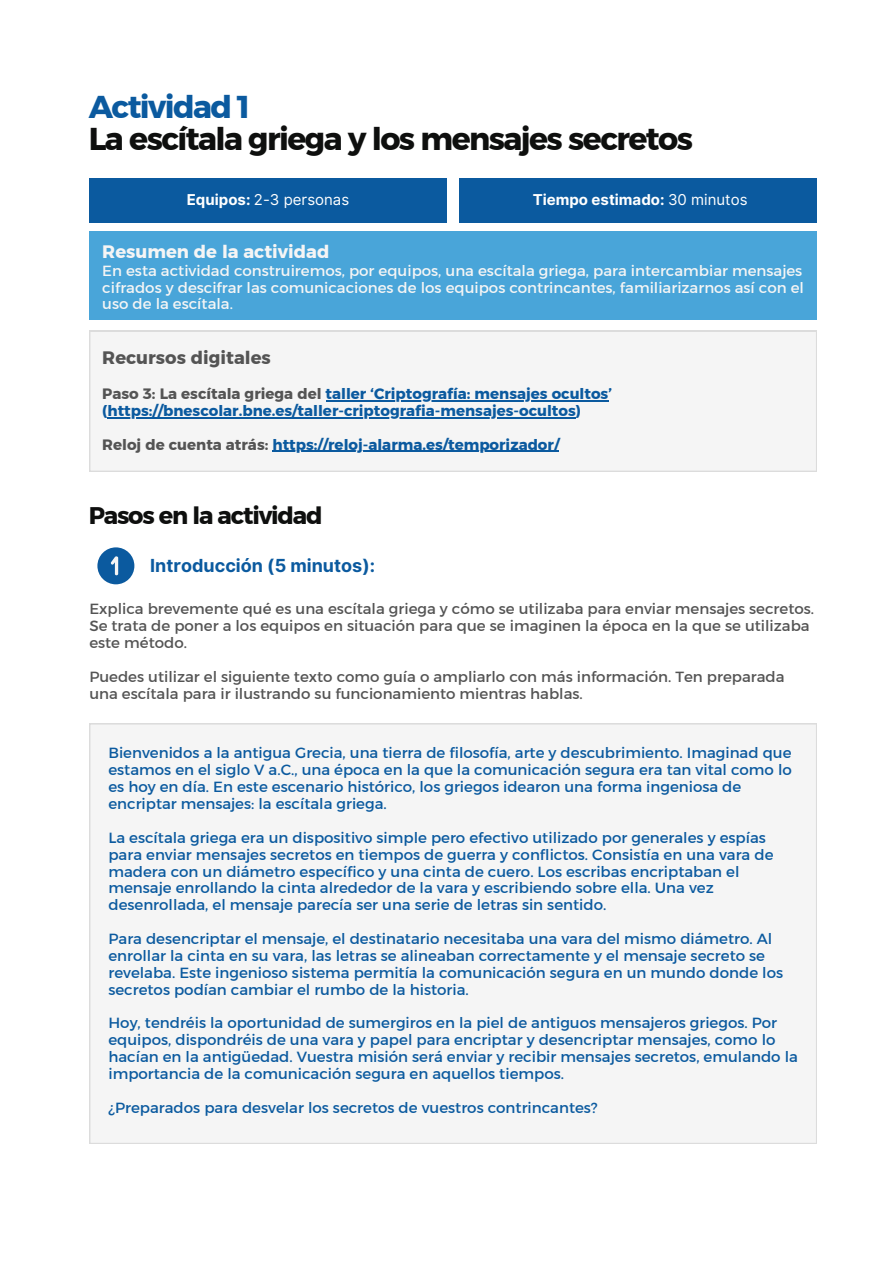
<style>
.page{position:relative;width:893px;height:1264px;background:#fff}
.page>*{position:absolute;margin:0;border:0;box-sizing:border-box;transform-origin:0 0}
.t1{font:31.5px "Kief Montaser Bold";letter-spacing:-.05em;color:#0e0f0e}
.t2{font:31.5px "Kief Montaser Bold";letter-spacing:-.05em;color:#0b5a9f}
.t3{font:24px "Kief Montaser Bold";letter-spacing:-.05em;color:#0e0f0e}
.t4{font:700 18px "Inter";color:#0b5a9f}
.t5{font:18px "Kief Montaser Bold";color:#f5f5f5}
.t6{font:18px "Kief Montaser Bold";color:#545454}
.t7{font:15px/16.8px "Kief Montaser Regular";color:#0b5a9f}
.t8{font:15px/16.8px "Kief Montaser Regular";color:#545454}
.t9{font:15px/16.8px "Kief Montaser Regular";color:#f5f5f5;text-align:justify}
.t10{font:15px/16.8px "Kief Montaser Bold";color:#0b5a9f}
.t11{font:700 15px "Inter";color:#fff}
.t12{font:15px "Inter";color:#fff}
.s1{font-weight:700}
.s2{font-weight:400}
.s3{color:#545454}
</style>
<div class="page">
<div style="left:89px;top:178px;width:357px;height:44px;background:#0b5a9f"></div>
<div style="left:89px;top:231px;width:728px;height:89px;background:#49a5d9"></div>
<div style="left:89px;top:331px;width:727px;height:140px;background:#f5f5f5"></div>
<div style="left:89px;top:723px;width:727px;height:420px;background:#f5f5f5"></div>
<div style="left:459px;top:178px;width:358px;height:44px;background:#0b5a9f"></div>
<div style="left:97px;top:547px;width:37px;height:37px;background:#0b5a9f;border-radius:50%"></div>
<svg style="left:110px;top:556px;width:8px;height:19px"></svg>
<hr style="left:325px;top:400px;width:283px;height:1px;background:#0b5a9f">
<hr style="left:107px;top:417px;width:469px;height:1px;background:#0b5a9f">
<hr style="left:272px;top:451px;width:287px;height:1px;background:#0b5a9f">
<h1 class="t2" style="left:89px;top:88px;width:163px">Actividad 1</h1>
<h1 class="t1" style="left:89px;top:119px;width:605px">La escítala griega y los mensajes secretos</h1>
<p class="t12" style="left:187px;top:190px;width:164px"><span class="s1">Equipos:</span> 2-3 personas</p>
<p class="t11" style="left:532px;top:190px;width:216px">Tiempo estimado: <span class="s2">30 minutos</span></p>
<p class="t5" style="left:102px;top:240px;width:228px">Resumen de la actividad</p>
<p class="t9" style="left:102px;top:262px;width:703px">En esta actividad construiremos, por equipos, una escítala griega, para intercambiar mensajes cifrados y descifrar las comunicaciones de los equipos contrincantes, familiarizarnos así con el uso de la escítala.</p>
<p class="t6" style="left:102px;top:347px;width:170px">Recursos digitales</p>
<p class="t10" style="left:102px;top:385px;width:511px"><span class="s3">Paso 3: La escítala griega del</span> taller ‘Criptografía: mensajes ocultos’ (https://bnescolar.bne.es/taller-criptografia-mensajes-ocultos)</p>
<p class="t10" style="left:102px;top:436px;width:458px"><span class="s3">Reloj de cuenta atrás:</span> https://reloj-alarma.es/temporizador/</p>
<h2 class="t3" style="left:89px;top:501px;width:235px">Pasos en la actividad</h2>
<p class="t4" style="left:150px;top:554px;width:226px">Introducción (5 minutos):</p>
<p class="t8" style="left:89px;top:600px;width:726px">Explica brevemente qué es una escítala griega y cómo se utilizaba para enviar mensajes secretos.<br>Se trata de poner a los equipos en situación para que se imaginen la época en la que se utilizaba este método.</p>
<p class="t8" style="left:89px;top:668px;width:696px">Puedes utilizar el siguiente texto como guía o ampliarlo con más información. Ten preparada una escítala para ir ilustrando su funcionamiento mientras hablas.</p>
<p class="t7" style="left:108px;top:744px;width:684px">Bienvenidos a la antigua Grecia, una tierra de filosofía, arte y descubrimiento. Imaginad que estamos en el siglo V a.C., una época en la que la comunicación segura era tan vital como lo es hoy en día. En este escenario histórico, los griegos idearon una forma ingeniosa de encriptar mensajes: la escítala griega.</p>
<p class="t7" style="left:108px;top:829px;width:666px">La escítala griega era un dispositivo simple pero efectivo utilizado por generales y espías para enviar mensajes secretos en tiempos de guerra y conflictos. Consistía en una vara de madera con un diámetro específico y una cinta de cuero. Los escribas encriptaban el mensaje enrollando la cinta alrededor de la vara y escribiendo sobre ella. Una vez desenrollada, el mensaje parecía ser una serie de letras sin sentido.</p>
<p class="t7" style="left:108px;top:930px;width:676px">Para desencriptar el mensaje, el destinatario necesitaba una vara del mismo diámetro. Al enrollar la cinta en su vara, las letras se alineaban correctamente y el mensaje secreto se revelaba. Este ingenioso sistema permitía la comunicación segura en un mundo donde los secretos podían cambiar el rumbo de la historia.</p>
<p class="t7" style="left:108px;top:1014px;width:691px">Hoy, tendréis la oportunidad de sumergiros en la piel de antiguos mensajeros griegos. Por equipos, dispondréis de una vara y papel para encriptar y desencriptar mensajes, como lo hacían en la antigüedad. Vuestra misión será enviar y recibir mensajes secretos, emulando la importancia de la comunicación segura en aquellos tiempos.</p>
<p class="t7" style="left:108px;top:1099px;width:490px">¿Preparados para desvelar los secretos de vuestros contrincantes?</p>
</div>
